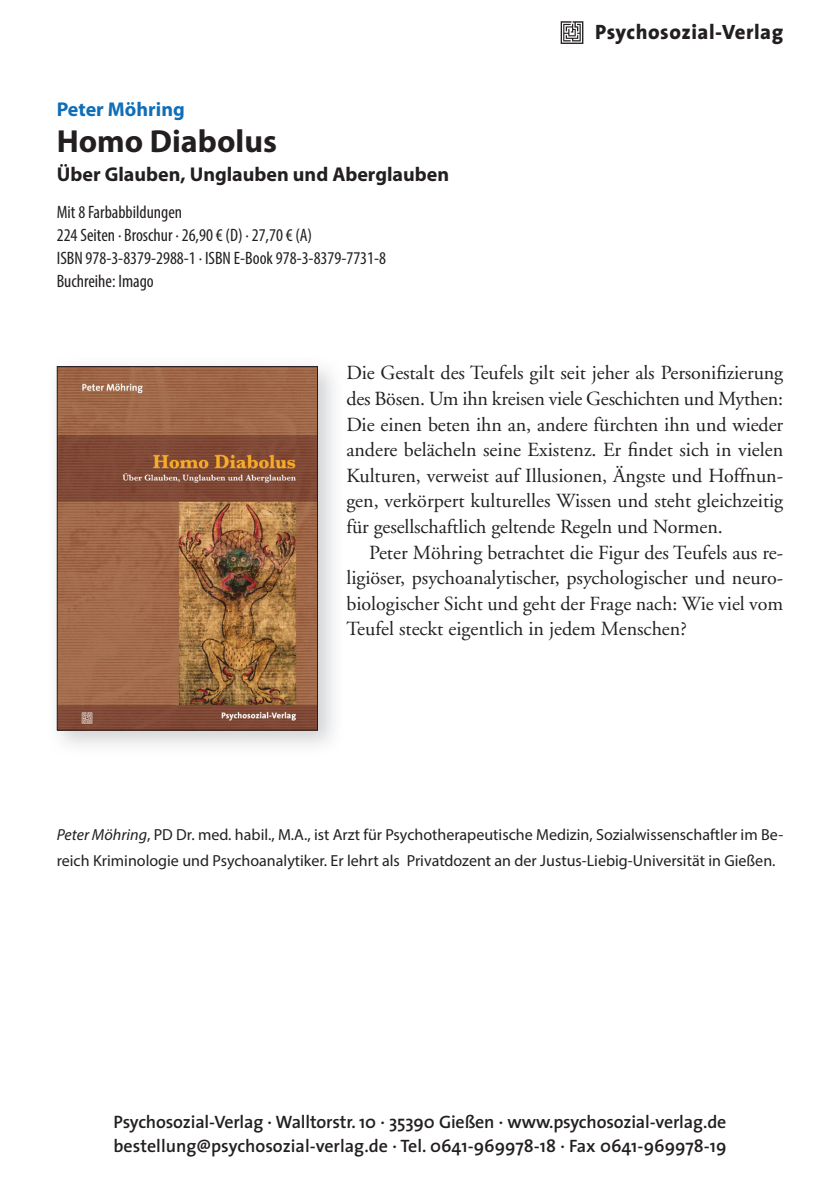
<style>
.page{position:relative;width:840px;height:1191px;background:#fff}
.page>*{position:absolute;margin:0;border:0;box-sizing:border-box;transform-origin:0 0}
.t1{font:700 32px "Myriad Pro";color:#231f20}
.t2{font:800 20.8px "The Sans";letter-spacing:.025em;color:#231f20}
.t3{font:20px/25.6px "Adobe Garamond";letter-spacing:-.005em;color:#231f20;text-align:justify}
.t4{font:700 20px "Myriad Pro";color:#231f20}
.t5{font:700 20px "Myriad Pro";color:#0f6eb8}
.t6{font:600 18px/24px "The Sans";letter-spacing:-.01em;color:#231f20}
.t7{font:condensed 18px/23px "Myriad Pro";color:#231f20}
.t8{font:16px/25.6px "Myriad Pro";color:#231f20}
.s1{font-style:italic}
</style>
<div class="page">
<img style="left:56px;top:366px;width:278px;height:380px">
<img style="left:59px;top:368px;width:257px;height:360px">
<div style="left:57px;top:366px;width:261px;height:364px;border:1px solid #231f20"></div>
<svg style="left:560px;top:21px;width:23px;height:23px"></svg>
<p class="t5" style="left:57px;top:96px;width:129px">Peter Möhring</p>
<h1 class="t1" style="left:57px;top:120px;width:221px">Homo Diabolus</h1>
<p class="t4" style="left:57px;top:162px;width:394px">Über Glauben, Unglauben und Aberglauben</p>
<p class="t7" style="left:57px;top:200px;width:331px">Mit 8 Farbabbildungen<br>224 Seiten · Broschur · 26,90 € (D) · 27,70 € (A)<br>ISBN 978-3-8379-2988-1 · ISBN E-Book 978-3-8379-7731-8<br>Buchreihe: Imago</p>
<p class="t2" style="left:594px;top:14px;width:189px">Psychosozial-Verlag</p>
<p class="t3" style="left:346px;top:361px;width:438px">Die Gestalt des Teufels gilt seit jeher als Personifizierung des Bösen. Um ihn kreisen viele Geschichten und Mythen:<br>Die einen beten ihn an, andere fürchten ihn und wieder andere belächeln seine Existenz. Er findet sich in vielen Kulturen, verweist auf Illusionen, Ängste und Hoffnun&shy;gen, verkörpert kulturelles Wissen und steht gleichzeitig für gesellschaftlich geltende Regeln und Normen.</p>
<p class="t3" style="left:346px;top:540px;width:438px;text-indent:23px">Peter Möhring betrachtet die Figur des Teufels aus re&shy;ligiöser, psychoanalytischer, psychologischer und neuro&shy;biologischer Sicht und geht der Frage nach: Wie viel vom Teufel steckt eigentlich in jedem Menschen?</p>
<p class="t8" style="left:57px;top:822px;width:727px"><span class="s1">Peter Möhring</span> , PD Dr. med. habil., M.A., ist Arzt für Psychotherapeutische Medizin, Sozialwissenschaftler im Be&shy;reich Kriminologie und Psychoanalytiker. Er lehrt als Privatdozent an der Justus-Liebig-Universität in Gießen.</p>
<p class="t6" style="left:113px;top:1109px;width:614px">Psychosozial-Verlag · Walltorstr. 10 · 35390 Gießen · www.psychosozial-verlag.de bestellung@psychosozial-verlag.de · Tel. 0641-969978-18 · Fax 0641-969978-19</p>
</div>
